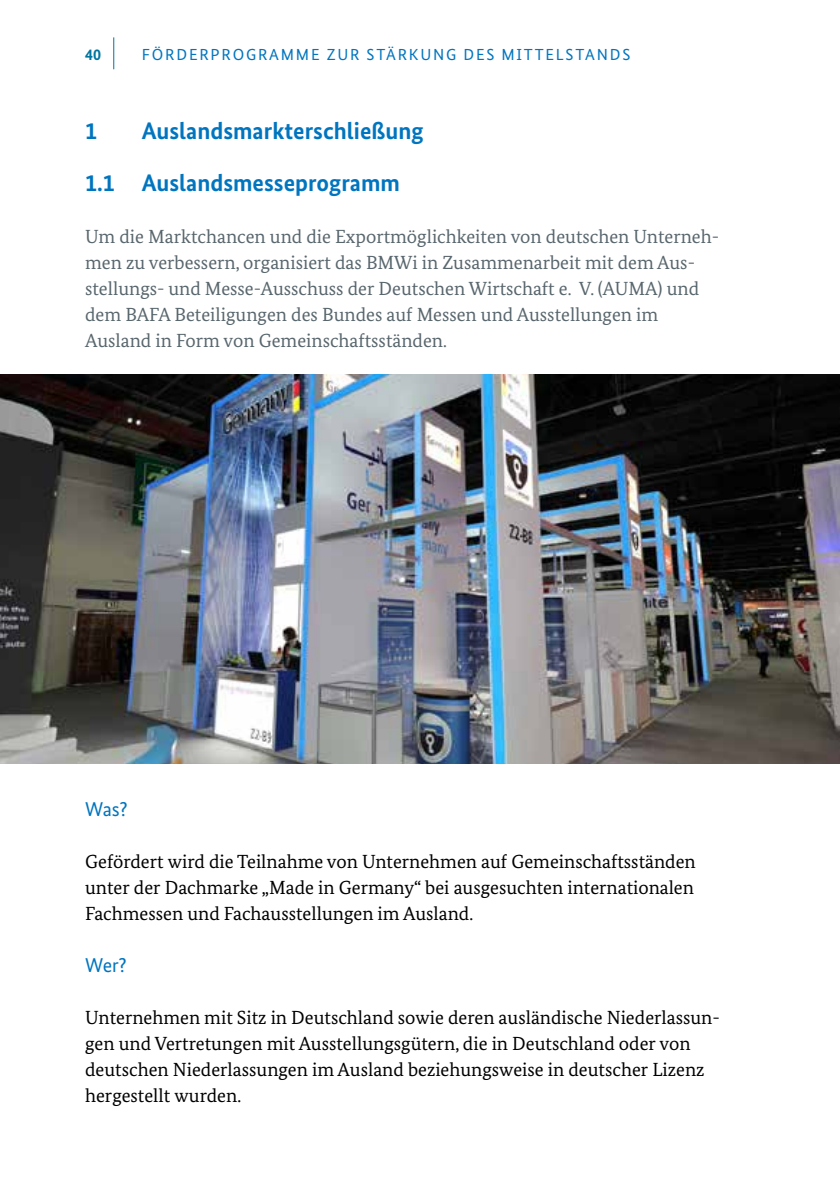
<style>
.page{position:relative;width:840px;height:1191px;background:#fff}
.page>*{position:absolute;margin:0;border:0;box-sizing:border-box;transform-origin:0 0}
.t1{font:700 24px/52px "Bundes Sans";color:#0075bf}
.t2{font:20px "Bundes Sans";letter-spacing:-.01em;color:#0075bf}
.t3{font:19px/26px "Bundes Serif";color:#000;text-align:justify}
.t4{font:19px/26px "Bundes Serif";color:#58666d}
.t5{font:16px "Bundes Sans";letter-spacing:.11em;color:#0075bf}
.t6{font:700 16px "Bundes Sans";color:#0075a0}
</style>
<div class="page">
<hr style="left:113px;top:37px;width:1px;height:32px;background:#0075a0">
<img style="left:0;top:374px;width:839px;height:389px">
<p class="t6" style="left:85px;top:44px;width:17px">40</p>
<p class="t5" style="left:142px;top:44px;width:489px">FÖRDERPROGRAMME ZUR STÄRKUNG DES MITTELSTANDS</p>
<p class="t1" style="left:85px;top:105px;width:340px;text-indent:57px">Auslandsmarkterschließung<br>1.1 Auslandsmesseprogramm</p>
<p class="t4" style="left:85px;top:224px;width:635px">Um die Marktchancen und die Exportmöglichkeiten von deutschen Unterneh&shy;men zu verbessern, organisiert das BMWi in Zusammenarbeit mit dem Aus&shy;stellungs- und Messe-Ausschuss der Deutschen Wirtschaft e. V. (AUMA) und dem BAFA Beteiligungen des Bundes auf Messen und Ausstellungen im Ausland in Form von Gemeinschaftsständen.</p>
<p class="t1" style="left:85px;top:105px;width:13px">1</p>
<p class="t2" style="left:85px;top:796px;width:44px">Was?</p>
<p class="t3" style="left:85px;top:848px;width:611px">Gefördert wird die Teilnahme von Unternehmen auf Gemeinschaftsständen unter der Dachmarke „Made in Germany“ bei ausgesuchten internationalen Fachmessen und Fachausstellungen im Ausland.</p>
<p class="t2" style="left:85px;top:952px;width:43px">Wer?</p>
<p class="t3" style="left:85px;top:1004px;width:636px;text-align:left">Unternehmen mit Sitz in Deutschland sowie deren ausländische Niederlassun&shy;gen und Vertretungen mit Ausstellungsgütern, die in Deutschland oder von deutschen Niederlassungen im Ausland beziehungsweise in deutscher Lizenz hergestellt wurden.</p>
</div>
